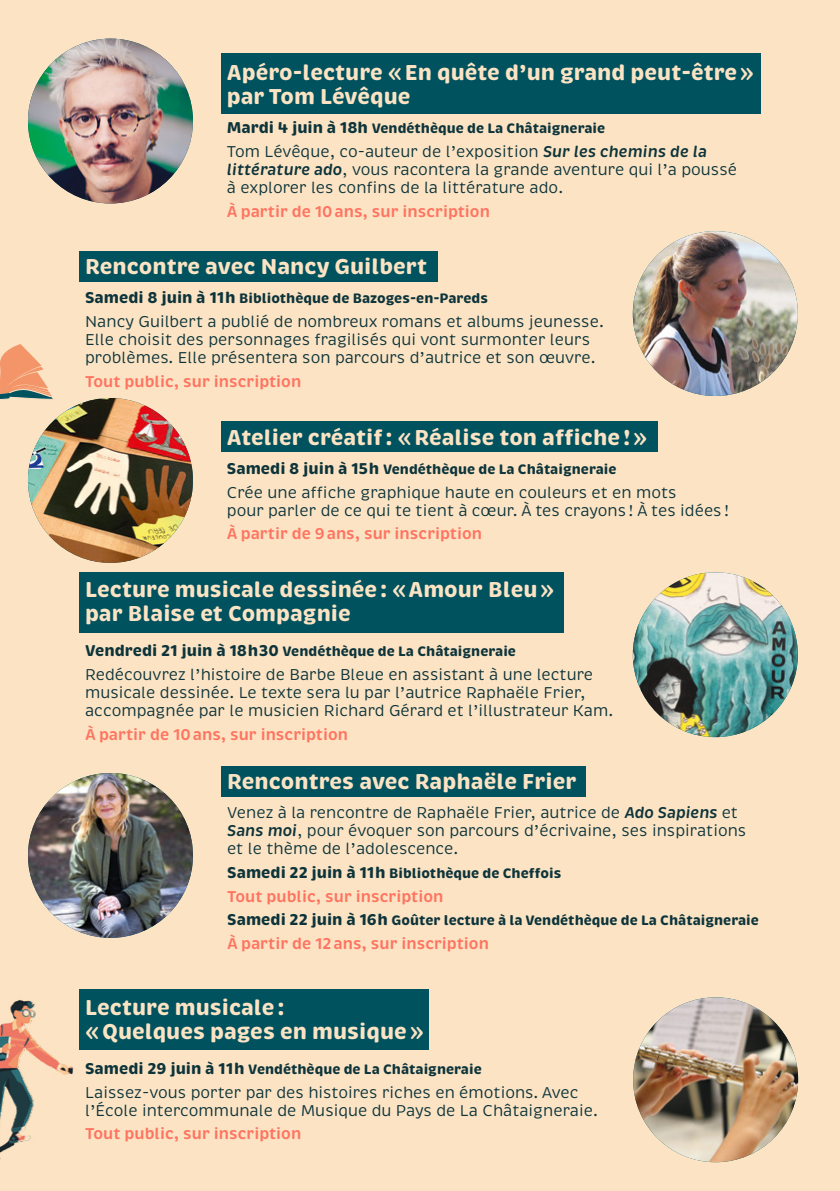
<style>
.page{position:relative;width:840px;height:1191px;background:#fff}
.page>*{position:absolute;margin:0;border:0;box-sizing:border-box;transform-origin:0 0}
.texte-courant{font:700 22px/24px "Brevia";color:#fbe3c3}
.texte-courant-2{font:16px/18px "Brevia";color:#0d343b}
.texte-courant-3{font:600 16px "Brevia";color:#ff7461}
.texte-courant-4{font:700 14px "Brevia";color:#0d343b}
.s1{font-size:16px}
.s2{font-weight:600;font-style:italic}
</style>
<div class="page">
<div style="left:0;top:0;width:839px;height:1191px;background:#fbe3c3"></div>
<svg style="left:84px;top:1049px;width:59px;height:1px"></svg>
<img style="left:0;top:1000px;width:84px;height:160px">
<svg style="left:0;top:344px;width:53px;height:56px"></svg>
<div style="left:79px;top:989px;width:349px;height:60px;background:#00525f"></div>
<div style="left:221px;top:54px;width:539px;height:60px;background:#00525f"></div>
<div style="left:221px;top:766px;width:365px;height:30px;background:#00525f"></div>
<div style="left:79px;top:572px;width:485px;height:60px;background:#00525f"></div>
<div style="left:221px;top:421px;width:436px;height:30px;background:#00525f"></div>
<div style="left:79px;top:251px;width:359px;height:30px;background:#00525f"></div>
<img style="left:28px;top:39px;width:165px;height:164px;border-radius:82px">
<img style="left:632px;top:231px;width:165px;height:165px;border-radius:82px">
<img style="left:28px;top:398px;width:164px;height:165px">
<img style="left:632px;top:572px;width:165px;height:165px;border-radius:80px">
<img style="left:28px;top:773px;width:165px;height:165px;border-radius:82px">
<img style="left:632px;top:997px;width:165px;height:165px;border-radius:82px">
<p class="texte-courant" style="left:227px;top:60px;width:528px">Apéro-lecture «En quête d’un grand peut-être» par Tom Lévêque</p>
<p class="texte-courant-4" style="left:227px;top:120px;width:379px"><span class="s1">Mardi 4 juin à 18h</span> Vendéthèque de La Châtaigneraie</p>
<p class="texte-courant-2" style="left:227px;top:143px;width:511px">Tom Lévêque, co-auteur de l’exposition <span class="s2">Sur les chemins de la littérature ado</span>, vous racontera la grande aventure qui l’a poussé à explorer les confins de la littérature ado.</p>
<p class="texte-courant-3" style="left:227px;top:201px;width:264px">À partir de 10ans, sur inscription</p>
<p class="texte-courant" style="left:85px;top:254px;width:343px">Rencontre avec Nancy Guilbert</p>
<p class="texte-courant-4" style="left:85px;top:290px;width:404px"><span class="s1">Samedi 8 juin à 11h</span> Bibliothèque de Bazoges-en-Pareds</p>
<p class="texte-courant-2" style="left:85px;top:313px;width:520px">Nancy Guilbert a publié de nombreux romans et albums jeunesse.<br>Elle choisit des personnages fragilisés qui vont surmonter leurs problèmes. Elle présentera son parcours d’autrice et son œuvre.</p>
<p class="texte-courant-3" style="left:85px;top:371px;width:217px">Tout public, sur inscription</p>
<p class="texte-courant" style="left:227px;top:425px;width:422px">Atelier créatif : «Réalise ton affiche!»</p>
<p class="texte-courant-4" style="left:227px;top:460px;width:391px"><span class="s1">Samedi 8 juin à 15h</span> Vendéthèque de La Châtaigneraie</p>
<p class="texte-courant-2" style="left:227px;top:483px;width:503px">Crée une affiche graphique haute en couleurs et en mots<br>pour parler de ce qui te tient à cœur. À tes crayons! À tes idées!</p>
<p class="texte-courant-3" style="left:227px;top:524px;width:257px">À partir de 9ans, sur inscription</p>
<p class="texte-courant" style="left:85px;top:578px;width:470px">Lecture musicale dessinée: «Amour Bleu» par Blaise et Compagnie</p>
<p class="texte-courant-4" style="left:85px;top:642px;width:432px"><span class="s1">Vendredi 21 juin à 18h30</span> Vendéthèque de La Châtaigneraie</p>
<p class="texte-courant-2" style="left:85px;top:665px;width:529px">Redécouvrez l’histoire de Barbe Bleue en assistant à une lecture musicale dessinée. Le texte sera lu par l’autrice Raphaële Frier, accompagnée par le musicien Richard Gérard et l’illustrateur Kam.</p>
<p class="texte-courant-3" style="left:85px;top:724px;width:264px">À partir de 10ans, sur inscription</p>
<p class="texte-courant" style="left:227px;top:769px;width:351px">Rencontres avec Raphaële Frier</p>
<p class="texte-courant-2" style="left:227px;top:804px;width:520px">Venez à la rencontre de Raphaële Frier, autrice de <span class="s2">Ado Sapiens</span> et<br><span class="s2">Sans moi</span>, pour évoquer son parcours d’écrivaine, ses inspirations et le thème de l’adolescence.</p>
<p class="texte-courant-4" style="left:227px;top:864px;width:335px"><span class="s1">Samedi 22 juin à 11h</span> Bibliothèque de Cheffois</p>
<p class="texte-courant-3" style="left:227px;top:886px;width:217px">Tout public, sur inscription</p>
<p class="texte-courant-4" style="left:227px;top:911px;width:533px"><span class="s1">Samedi 22 juin à 16h</span> Goûter lecture à la Vendéthèque de La Châtaigneraie</p>
<p class="texte-courant-3" style="left:227px;top:933px;width:263px">À partir de 12ans, sur inscription</p>
<p class="texte-courant" style="left:85px;top:995px;width:340px">Lecture musicale:<br>«Quelques pages en musique»</p>
<p class="texte-courant-4" style="left:85px;top:1060px;width:398px"><span class="s1">Samedi 29 juin à 11h</span> Vendéthèque de La Châtaigneraie</p>
<p class="texte-courant-2" style="left:85px;top:1083px;width:514px">Laissez-vous porter par des histoires riches en émotions. Avec l’École intercommunale de Musique du Pays de La Châtaigneraie.</p>
<p class="texte-courant-3" style="left:85px;top:1123px;width:217px">Tout public, sur inscription</p>
</div>
